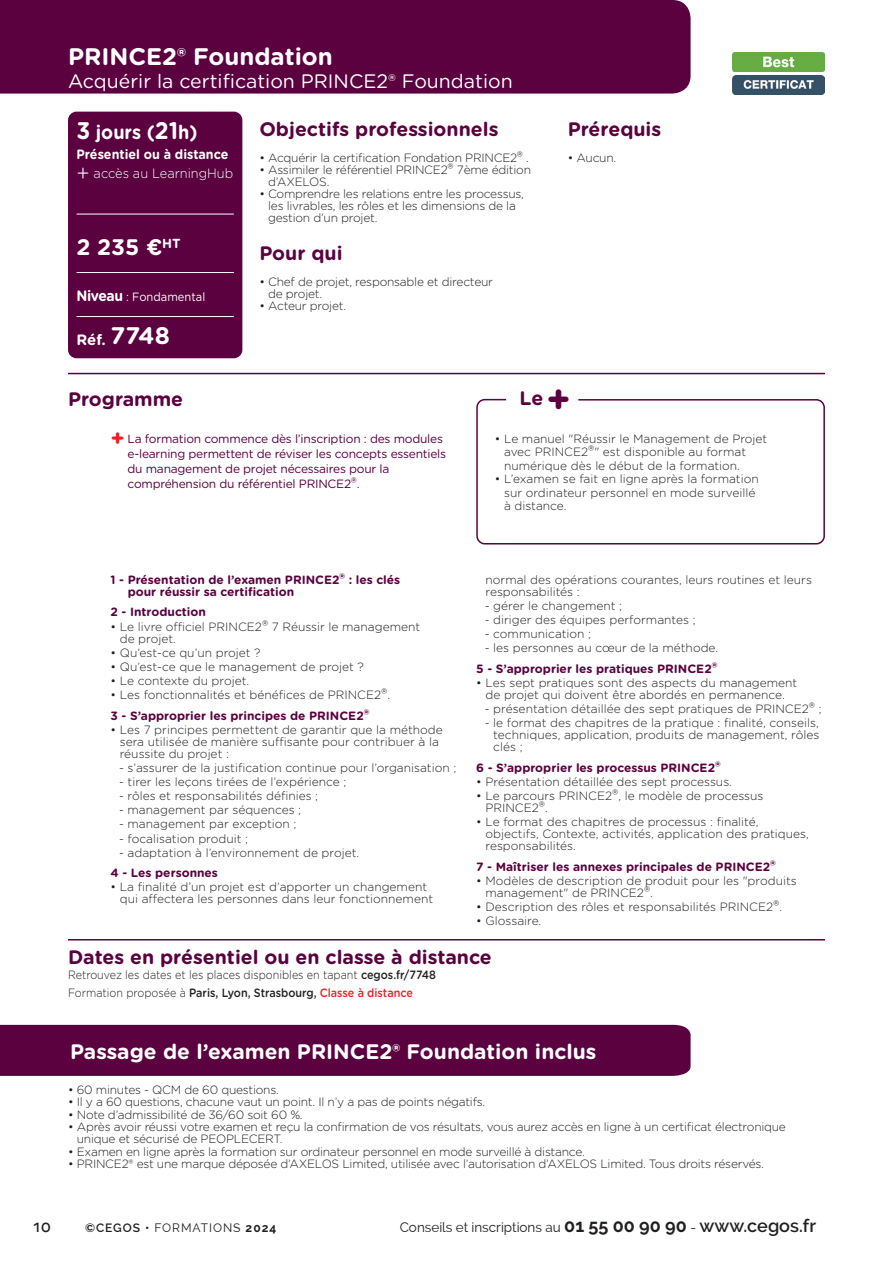
<style>
.page{position:relative;width:893px;height:1263px;background:#fff}
.page>*{position:absolute;margin:0;border:0;box-sizing:border-box;transform-origin:0 0}
.t1{font:700 24px "Gotham Rounded";color:#fff}
.t2{font:700 22.5px "Gotham Rounded";color:#fff}
.t3{font:700 21px "Gotham Rounded";color:#fff}
.t4{font:700 19.5px "Gotham Rounded";color:#5b0140}
.t5{font:19.5px "Gotham Rounded";color:#fff}
.t6{font:700 19.5px "Gotham Rounded";color:#fff;scale:.93 1}
.t7{font:700 15px "Gotham Rounded";color:#fff}
.t8{font:13.5px "Raleway";color:#231f20}
.t9{font:700 13.5px/19.5px "Gotham Rounded";color:#fff;scale:.93 1}
.t10{font:500 13.5px "Ryker";color:#231f20}
.t11{font:300 12px/12px "Gotham Rounded";color:#231f20}
.t12{font:300 12px/12px "Gotham Rounded";letter-spacing:-.02em;color:#231f20}
.t13{font:700 12px/12px "Gotham Rounded";color:#5b0140}
.t14{font:12px/15px "Gotham Rounded";letter-spacing:-.02em;color:#5b0140}
.t15{font:300 12px/17.7px "Gotham Rounded";color:#231f20;scale:.9 1}
.t16{font:12px "Raleway";letter-spacing:.08em;color:#231f20}
.t17{font:12px "Gotham Rounded";color:#fff;scale:.93 1}
.s1{font-size:24px}
.s2{font-weight:300;font-size:22.5px}
.s3{font-weight:300}
.s4{font-weight:700;font-size:15px}
.s5{font-size:15px}
.s6{font-weight:700;font-size:22.5px;color:#ee1d23}
.s7{font-size:39px}
.s8{font-weight:700;color:#5b0140}
.s9{font-weight:700;font-size:15px;color:#5b0140}
.s10{font-weight:300;color:#231f20}
.s11{font-weight:500}
.s12{font-weight:500;color:#ee1d23}
.s13{font-weight:600}
.s14{font-weight:700}
.s15{font-weight:700;font-size:18px}
.s16{font-weight:600;font-size:18px}
</style>
<div class="page">
<div style="left:68px;top:112px;width:174px;height:246px;background:#5b0140;border-radius:9px"></div>
<hr style="left:77px;top:214px;width:157px;height:1px;background:#fff">
<hr style="left:77px;top:272px;width:157px;height:1px;background:#fff">
<hr style="left:77px;top:316px;width:157px;height:1px;background:#fff">
<div style="left:0;top:0;width:691px;height:94px;background:#5b0140"></div>
<hr style="left:68px;top:373px;width:757px;height:1px;background:#5b0140">
<div style="left:476px;top:399px;width:349px;height:145px;border:2px solid #5b0140;border-radius:8px"></div>
<img style="left:732px;top:75px;width:92px;height:19px">
<img style="left:732px;top:52px;width:92px;height:19px">
<hr style="left:68px;top:939px;width:757px;height:1px;background:#5b0140">
<div style="left:0;top:1025px;width:691px;height:51px;background:#5b0140"></div>
<h1 class="t1" style="left:68px;top:39px;width:266px">PRINCE2® Foundation</h1>
<h3 class="t5" style="left:68px;top:68px;width:446px">Acquérir la certification PRINCE2® Foundation</h3>
<h3 class="t6" style="left:77px;top:118px;width:132px"><span class="s1">3</span> jours (<span class="s1">21</span>h)</h3>
<p class="t9" style="left:77px;top:144px;width:170px">Présentiel ou à distance <span class="s2">+</span> <span class="s3">accès au LearningHub</span></p>
<h2 class="t2" style="left:77px;top:231px;width:106px">2 235 €<sup>HT</sup></h2>
<p class="t17" style="left:77px;top:289px;width:140px"><span class="s4">Niveau</span> : Fondamental</p>
<p class="t7" style="left:77px;top:328px;width:95px">Réf. <span class="s1">7748</span></p>
<h3 class="t4" style="left:259px;top:115px;width:241px">Objectifs professionnels</h3>
<p class="t12" style="left:259px;top:151px;width:271px">• Acquérir la certification Fondation PRINCE2<span class="s5">®</span> .</p>
<p class="t12" style="left:268px;top:163px;width:264px;text-indent:-9px">• Assimiler le référentiel PRINCE2<span class="s5">®</span> 7ème édition d’AXELOS.</p>
<p class="t12" style="left:268px;top:187px;width:257px;text-indent:-9px">• Comprendre les relations entre les processus, les livrables, les rôles et les dimensions de la gestion d’un projet.</p>
<h3 class="t4" style="left:259px;top:239px;width:85px">Pour qui</h3>
<p class="t12" style="left:268px;top:275px;width:226px;text-indent:-9px">• Chef de projet, responsable et directeur de projet.</p>
<p class="t12" style="left:259px;top:299px;width:88px">• Acteur projet.</p>
<h3 class="t4" style="left:568px;top:115px;width:95px">Prérequis</h3>
<p class="t11" style="left:568px;top:151px;width:50px">• Aucun.</p>
<h3 class="t4" style="left:68px;top:385px;width:117px">Programme</h3>
<p class="t14" style="left:128px;top:430px;width:320px;text-indent:-17px"><span class="s6">+</span> La formation commence dès l’inscription : des modules e-learning permettent de réviser les concepts essentiels du management de projet nécessaires pour la compréhension du référentiel PRINCE2<span class="s5">®</span>.</p>
<h3 class="t4" style="left:520px;top:384px;width:53px">Le<span class="s7">+</span></h3>
<p class="t11" style="left:504px;top:431px;width:265px;line-height:13.5px;text-indent:-9px">• Le manuel "Réussir le Management de Projet avec PRINCE2<span class="s5">®</span>" est disponible au format numérique dès le début de la formation.</p>
<p class="t11" style="left:504px;top:472px;width:256px;line-height:13.5px;text-indent:-9px">• L’examen se fait en ligne après la formation sur ordinateur personnel en mode surveillé à distance.</p>
<p class="t13" style="left:128px;top:573px;width:274px;text-indent:-17px">1 - Présentation de l’examen PRINCE2<span class="s5">®</span> : les clés pour réussir sa certification</p>
<p class="t13" style="left:111px;top:606px;width:97px">2 - Introduction</p>
<p class="t11" style="left:120px;top:620px;width:302px;text-indent:-9px">• Le livre officiel PRINCE2<span class="s5">®</span> 7 Réussir le management de projet.</p>
<p class="t11" style="left:111px;top:646px;width:152px">• Qu’est-ce qu’un projet ?</p>
<p class="t11" style="left:111px;top:660px;width:255px">• Qu’est-ce que le management de projet ?</p>
<p class="t11" style="left:111px;top:674px;width:140px">• Le contexte du projet.</p>
<p class="t11" style="left:111px;top:684px;width:281px;line-height:20.5px">• Les fonctionnalités et bénéfices de PRINCE2<span class="s5">®</span>.<br><span class="s8">3 - S’approprier les principes de PRINCE2</span><span class="s9">®</span></p>
<p class="t11" style="left:120px;top:723px;width:325px;text-indent:-9px">• Les 7 principes permettent de garantir que la méthode sera utilisée de manière suffisante pour contribuer à la réussite du projet :</p>
<p class="t11" style="left:119px;top:761px;width:339px">- s’assurer de la justification continue pour l’organisation ;</p>
<p class="t11" style="left:119px;top:775px;width:229px">- tirer les leçons tirées de l’expérience ;</p>
<p class="t11" style="left:119px;top:789px;width:201px">- rôles et responsabilités définies ;</p>
<p class="t11" style="left:119px;top:803px;width:184px">- management par séquences ;</p>
<p class="t11" style="left:119px;top:817px;width:179px">- management par exception ;</p>
<p class="t11" style="left:119px;top:832px;width:130px">- focalisation produit ;</p>
<p class="t11" style="left:119px;top:846px;width:242px">- adaptation à l’environnement de projet.</p>
<p class="t13" style="left:111px;top:866px;width:109px">4 - Les personnes</p>
<p class="t11" style="left:120px;top:880px;width:315px;text-indent:-9px">• La finalité d’un projet est d’apporter un changement qui affectera les personnes dans leur fonctionnement</p>
<p class="t11" style="left:485px;top:573px;width:328px">normal des opérations courantes, leurs routines et leurs responsabilités :</p>
<p class="t11" style="left:485px;top:599px;width:139px">- gérer le changement ;</p>
<p class="t11" style="left:485px;top:613px;width:212px">- diriger des équipes performantes ;</p>
<p class="t11" style="left:485px;top:627px;width:108px">- communication ;</p>
<p class="t13" style="left:476px;top:637px;width:243px;line-height:20.5px;text-align:right"><span class="s10">- les personnes au cœur de la méthode.<br></span>5 - S’approprier les pratiques PRINCE2<span class="s5">®</span></p>
<p class="t11" style="left:476px;top:676px;width:323px;text-align:center">• Les sept pratiques sont des aspects du management de projet qui doivent être abordés en permanence.</p>
<p class="t11" style="left:485px;top:702px;width:338px">- présentation détaillée des sept pratiques de PRINCE2<span class="s5">®</span> ;</p>
<p class="t11" style="left:493px;top:716px;width:328px;text-align:justify;text-indent:-8px">- le format des chapitres de la pratique : finalité, conseils, techniques, application, produits de management, rôles clés ;</p>
<p class="t13" style="left:476px;top:761px;width:246px">6 - S’approprier les processus PRINCE2<span class="s5">®</span></p>
<p class="t11" style="left:476px;top:775px;width:257px">• Présentation détaillée des sept processus.</p>
<p class="t11" style="left:485px;top:789px;width:279px;text-indent:-9px">• Le parcours PRINCE2<span class="s5">®</span>, le modèle de processus<br>PRINCE2<span class="s5">®</span>.</p>
<p class="t11" style="left:485px;top:815px;width:325px;text-indent:-9px">• Le format des chapitres de processus : finalité, objectifs, Contexte, activités, application des pratiques, responsabilités.</p>
<p class="t13" style="left:476px;top:860px;width:301px">7 - Maîtriser les annexes principales de PRINCE2<span class="s5">®</span></p>
<p class="t11" style="left:485px;top:874px;width:313px;text-indent:-9px">• Modèles de description de produit pour les "produits management" de PRINCE2<span class="s5">®</span>.</p>
<p class="t11" style="left:476px;top:900px;width:308px">• Description des rôles et responsabilités PRINCE2<span class="s5">®</span>.</p>
<p class="t11" style="left:476px;top:914px;width:67px">• Glossaire.</p>
<h3 class="t4" style="left:68px;top:943px;width:425px">Dates en présentiel ou en classe à distance</h3>
<p class="t15" style="left:68px;top:965px;width:410px">Retrouvez les dates et les places disponibles en tapant <span class="s11">cegos.fr/7748<br></span>Formation proposée à <span class="s11">Paris, Lyon, Strasbourg,</span> <span class="s12">Classe à distance</span></p>
<h3 class="t3" style="left:70px;top:1036px;width:528px">Passage de l’examen PRINCE2® Foundation inclus</h3>
<p class="t12" style="left:68px;top:1083px;width:212px">• 60 minutes - QCM de 60 questions.</p>
<p class="t12" style="left:68px;top:1095px;width:419px">• Il y a 60 questions, chacune vaut un point. Il n’y a pas de points négatifs.</p>
<p class="t12" style="left:68px;top:1108px;width:236px">• Note d’admissibilité de 36/60 soit 60 %.</p>
<p class="t12" style="left:77px;top:1120px;width:711px;text-indent:-9px">• Après avoir réussi votre examen et reçu la confirmation de vos résultats, vous aurez accès en ligne à un certificat électronique unique et sécurisé de PEOPLECERT.</p>
<p class="t12" style="left:68px;top:1145px;width:518px">• Examen en ligne après la formation sur ordinateur personnel en mode surveillé à distance.</p>
<p class="t12" style="left:68px;top:1157px;width:697px">• PRINCE2® est une marque déposée d’AXELOS Limited, utilisée avec l’autorisation d’AXELOS Limited. Tous droits réservés.</p>
<p class="t10" style="left:33px;top:1219px;width:19px">10</p>
<p class="t16" style="left:85px;top:1221px;width:193px"><span class="s13">©CEGOS •</span> FORMATIONS <span class="s14">2024</span></p>
<p class="t8" style="left:400px;top:1219px;width:418px">Conseils et inscriptions au <span class="s15">01 55 00 90 90</span> - <span class="s16">www.cegos.fr</span></p>
</div>
